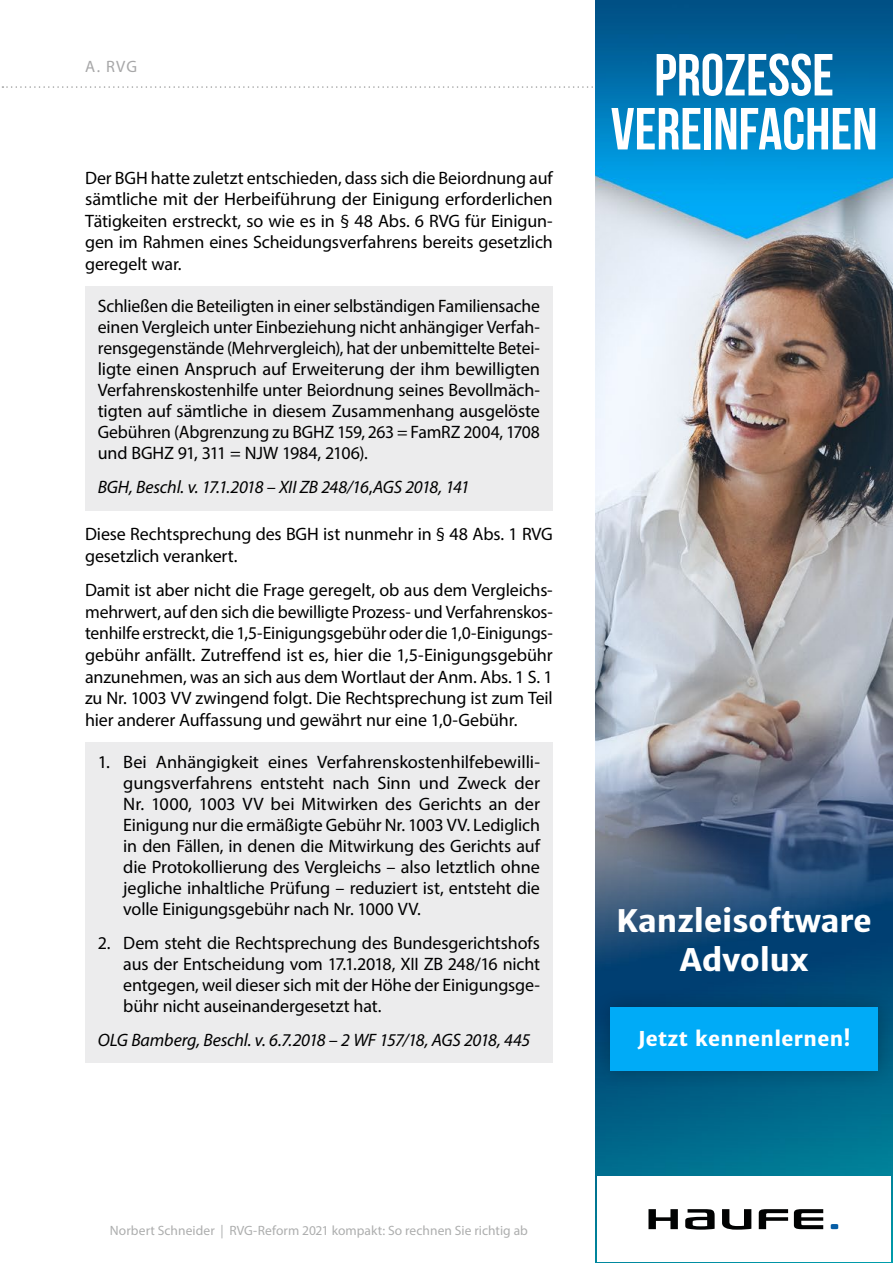
<style>
.page{position:relative;width:893px;height:1263px;background:#fff}
.page>*{position:absolute;margin:0;border:0;box-sizing:border-box;transform-origin:0 0}
.t1{font:700 59.25px/54px "Bebas Neue";color:#fff;text-align:center}
.t2{font:700 30.75px/39px "Haufe Merriweather Sans";color:#fff;text-align:center}
.t3{font:700 20.25px "Haufe Merriweather Sans";letter-spacing:.02em;color:#fff}
.K_Urt_oben{font:18px/21px "Myriad Pro";letter-spacing:-.01em;color:#000;text-align:justify}
.Standard_klebt{font:18px/21.6px "Myriad Pro";letter-spacing:-.005em;color:#000;text-align:justify}
.K_Urt_mitte{font:18px/21px "Myriad Pro";letter-spacing:-.01em;color:#000;text-align:justify}
.K_Urt_unten{font:italic 18px "Myriad Pro";letter-spacing:-.02em;color:#000}
.t4{font:16.5px "Myriad Pro";color:#a7a7a8}
.t5{font:13.5px "Myriad Pro";letter-spacing:.005em;color:#adaeae}
.s1{font-style:normal}
</style>
<div class="page">
<svg style="left:2px;top:86px;width:591px;height:2px"></svg>
<div style="left:85px;top:286px;width:468px;height:190px;background:#ececed"></div>
<div style="left:85px;top:467px;width:468px;height:43px;background:#ececed"></div>
<div style="left:85px;top:742px;width:468px;height:190px;background:#ececed"></div>
<div style="left:85px;top:922px;width:468px;height:107px;background:#ececed"></div>
<div style="left:85px;top:1019px;width:468px;height:44px;background:#ececed"></div>
<img style="left:595px;top:0;width:298px;height:1263px">
<div style="left:595px;top:988px;width:298px;height:101px;background:#000;opacity:.25"></div>
<div style="left:610px;top:1007px;width:268px;height:63px;background:#00abf7"></div>
<div style="left:597px;top:1176px;width:294px;height:85px;background:#fff"></div>
<svg style="left:722px;top:1209px;width:29px;height:20px"></svg>
<svg style="left:648px;top:1209px;width:30px;height:20px"></svg>
<svg style="left:759px;top:1209px;width:29px;height:20px"></svg>
<svg style="left:794px;top:1209px;width:29px;height:20px"></svg>
<svg style="left:831px;top:1224px;width:7px;height:5px"></svg>
<svg style="left:685px;top:1209px;width:30px;height:21px"></svg>
<p class="t4" style="left:85px;top:56px;width:54px">A. RVG</p>
<p class="Standard_klebt" style="left:85px;top:166px;width:469px">Der BGH hatte zuletzt entschieden, dass sich die Beiordnung auf sämtliche mit der Herbeiführung der Einigung erforderlichen Tätigkeiten erstreckt, so wie es in § 48 Abs. 6 RVG für Einigun&shy;gen im Rahmen eines Scheidungsverfahrens bereits gesetzlich geregelt war.</p>
<p class="K_Urt_oben" style="left:98px;top:295px;width:444px">Schließen die Beteiligten in einer selbständigen Familiensache einen Vergleich unter Einbeziehung nicht anhängiger Verfah&shy;rensgegenstände (Mehrvergleich), hat der unbemittelte Betei&shy;ligte einen Anspruch auf Erweiterung der ihm bewilligten Verfahrenskostenhilfe unter Beiordnung seines Bevollmäch&shy;tigten auf sämtliche in diesem Zusammenhang ausgelöste Gebühren (Abgrenzung zu BGHZ 159, 263 = FamRZ 2004, 1708 und BGHZ 91, 311 = NJW 1984, 2106).</p>
<p class="K_Urt_unten" style="left:98px;top:476px;width:373px">BGH, Beschl. v. 17.1.2018 – XII ZB 248/16<span class="s1">,</span>AGS 2018, 141</p>
<p class="K_Urt_oben" style="left:85px;top:523px;width:469px;line-height:21.6px">Diese Rechtsprechung des BGH ist nunmehr in § 48 Abs. 1 RVG gesetzlich verankert.</p>
<p class="K_Urt_oben" style="left:85px;top:579px;width:469px;line-height:21.6px">Damit ist aber nicht die Frage geregelt, ob aus dem Vergleichs&shy;mehrwert, auf den sich die bewilligte Prozess- und Verfahrenskos&shy;tenhilfe erstreckt, die 1,5-Einigungsgebühr oder die 1,0-Einigungs&shy;gebühr anfällt. Zutreffend ist es, hier die 1,5-Einigungsgebühr anzunehmen, was an sich aus dem Wortlaut der Anm. Abs. 1 S. 1 zu Nr. 1003 VV zwingend folgt. Die Rechtsprechung ist zum Teil hier anderer Auffassung und gewährt nur eine 1,0-Gebühr.</p>
<p class="K_Urt_oben" style="left:123px;top:751px;width:418px;text-indent:-26px">1. Bei Anhängigkeit eines Verfahrenskostenhilfebewilli&shy;gungsverfahrens entsteht nach Sinn und Zweck der Nr. 1000, 1003 VV bei Mitwirken des Gerichts an der Einigung nur die ermäßigte Gebühr Nr. 1003 VV. Lediglich in den Fällen, in denen die Mitwirkung des Gerichts auf die Protokollierung des Vergleichs – also letztlich ohne jegliche inhaltliche Prüfung – reduziert ist, entsteht die volle Einigungsgebühr nach Nr. 1000 VV.</p>
<p class="K_Urt_mitte" style="left:123px;top:932px;width:418px;text-indent:-26px">2. Dem steht die Rechtsprechung des Bundesgerichtshofs aus der Entscheidung vom 17.1.2018, XII ZB 248/16 nicht entgegen, weil dieser sich mit der Höhe der Einigungsge&shy;bühr nicht auseinandergesetzt hat.</p>
<p class="K_Urt_unten" style="left:98px;top:1028px;width:434px">OLG Bamberg, Beschl. v. 6.7.2018 – 2 WF 157/18, AGS 2018, 445</p>
<p class="t1" style="left:611px;top:47px;width:268px">PROZESSE<br>VEREINFACHEN</p>
<p class="t2" style="left:617px;top:901px;width:257px">Kanzleisoftware<br>Advolux</p>
<p class="t3" style="left:638px;top:1026px;width:214px">Jetzt kennenlernen!</p>
<p class="t5" style="left:110px;top:1222px;width:419px">Norbert Schneider | RVG-Reform 2021 kompakt: So rechnen Sie richtig ab</p>
</div>
